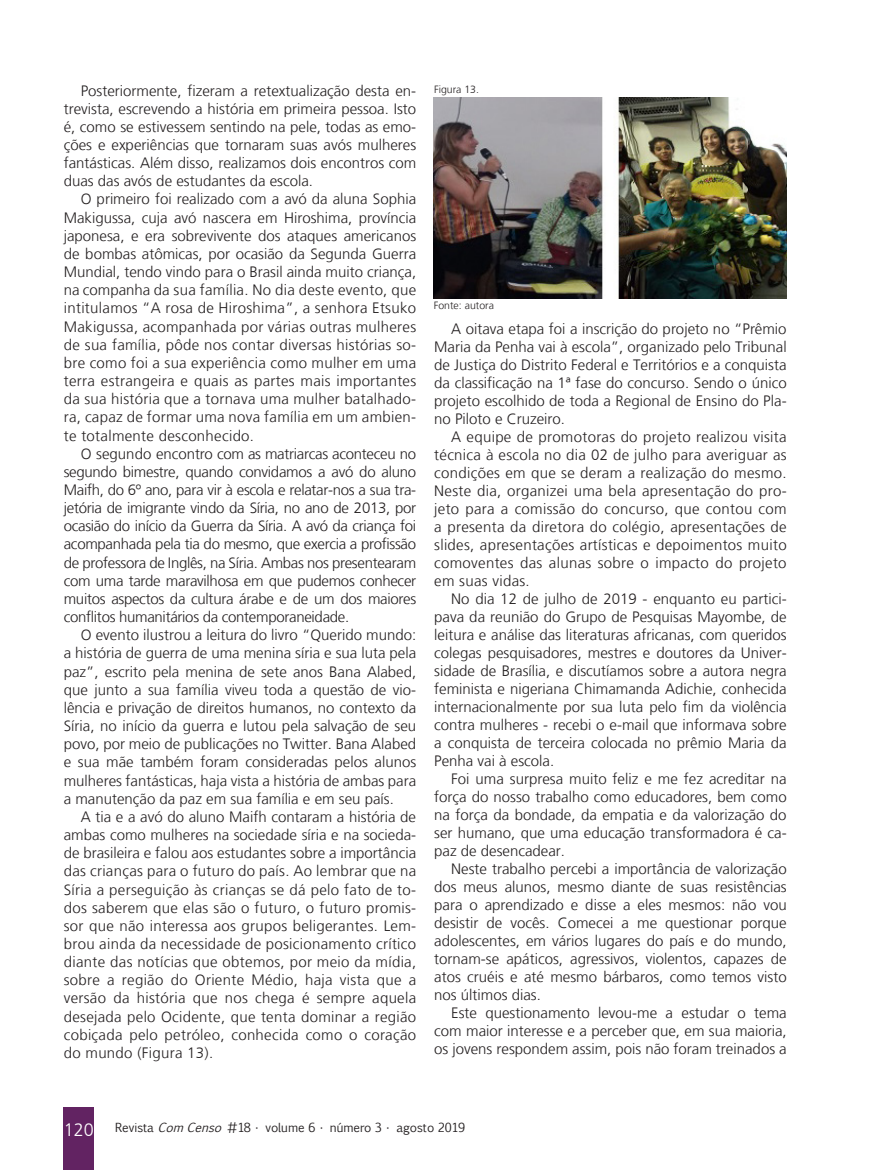
<style>
.page{position:relative;width:893px;height:1170px;background:#fff}
.page>*{position:absolute;margin:0;border:0;box-sizing:border-box;transform-origin:0 0}
.Miolo__10{font:300 15px/18.1px "Frutiger LT";color:#231f20;text-align:justify}
.t1{font:12px "Euphemia CAS";color:#231f20}
.Legendas{font:300 10.5px "Frutiger LT";color:#231f20}
.s1{font-family:"Frutiger LT";font-weight:300;font-size:18px;color:#fff}
.s2{font-style:italic}
</style>
<div class="page">
<div style="left:64px;top:1107px;width:30px;height:62px;background:#622362"></div>
<img style="left:434px;top:98px;width:353px;height:200px">
<p class="Miolo__10" style="left:64px;top:82px;width:354px;text-indent:17px">Posteriormente, fizeram a retextualização desta en&shy;trevista, escrevendo a história em primeira pessoa. Isto é, como se estivessem sentindo na pele, todas as emo&shy;ções e experiências que tornaram suas avós mulheres fantásticas. Além disso, realizamos dois encontros com duas das avós de estudantes da escola.</p>
<p class="Miolo__10" style="left:64px;top:190px;width:354px;text-indent:17px">O primeiro foi realizado com a avó da aluna Sophia Makigussa, cuja avó nascera em Hiroshima, província japonesa, e era sobrevivente dos ataques americanos de bombas atômicas, por ocasião da Segunda Guerra Mundial, tendo vindo para o Brasil ainda muito criança, na companha da sua família. No dia deste evento, que intitulamos “A rosa de Hiroshima”, a senhora Etsuko Makigussa, acompanhada por várias outras mulheres de sua família, pôde nos contar diversas histórias so&shy;bre como foi a sua experiência como mulher em uma terra estrangeira e quais as partes mais importantes da sua história que a tornava uma mulher batalhado&shy;ra, capaz de formar uma nova família em um ambien&shy;te totalmente desconhecido.</p>
<p class="Miolo__10" style="left:64px;top:444px;width:354px;text-indent:17px">O segundo encontro com as matriarcas aconteceu no segundo bimestre, quando convidamos a avó do aluno Maifh, do 6º ano, para vir à escola e relatar-nos a sua tra&shy;jetória de imigrante vindo da Síria, no ano de 2013, por ocasião do início da Guerra da Síria. A avó da criança foi acompanhada pela tia do mesmo, que exercia a profissão de professora de Inglês, na Síria. Ambas nos presentearam com uma tarde maravilhosa em que pudemos conhecer muitos aspectos da cultura árabe e de um dos maiores conflitos humanitários da contemporaneidade.</p>
<p class="Miolo__10" style="left:64px;top:626px;width:354px;text-indent:17px">O evento ilustrou a leitura do livro “Querido mundo: a história de guerra de uma menina síria e sua luta pela paz”, escrito pela menina de sete anos Bana Alabed, que junto a sua família viveu toda a questão de vio&shy;lência e privação de direitos humanos, no contexto da Síria, no início da guerra e lutou pela salvação de seu povo, por meio de publicações no Twitter. Bana Alabed e sua mãe também foram consideradas pelos alunos mulheres fantásticas, haja vista a história de ambas para a manutenção da paz em sua família e em seu país.</p>
<p class="Miolo__10" style="left:64px;top:807px;width:354px;text-indent:17px">A tia e a avó do aluno Maifh contaram a história de ambas como mulheres na sociedade síria e na socieda&shy;de brasileira e falou aos estudantes sobre a importância das crianças para o futuro do país. Ao lembrar que na Síria a perseguição às crianças se dá pelo fato de to&shy;dos saberem que elas são o futuro, o futuro promis&shy;sor que não interessa aos grupos beligerantes. Lem&shy;brou ainda da necessidade de posicionamento crítico diante das notícias que obtemos, por meio da mídia, sobre a região do Oriente Médio, haja vista que a versão da história que nos chega é sempre aquela desejada pelo Ocidente, que tenta dominar a região cobiçada pelo petróleo, conhecida como o coração do mundo (Figura 13).</p>
<p class="Legendas" style="left:434px;top:83px;width:46px">Figura 13.</p>
<p class="Legendas" style="left:434px;top:299px;width:62px">Fonte: autora</p>
<p class="Miolo__10" style="left:434px;top:320px;width:354px;text-indent:17px">A oitava etapa foi a inscrição do projeto no “Prêmio Maria da Penha vai à escola”, organizado pelo Tribunal de Justiça do Distrito Federal e Territórios e a conquista da classificação na 1ª fase do concurso. Sendo o único projeto escolhido de toda a Regional de Ensino do Pla&shy;no Piloto e Cruzeiro.</p>
<p class="Miolo__10" style="left:434px;top:428px;width:354px;text-indent:17px">A equipe de promotoras do projeto realizou visita técnica à escola no dia 02 de julho para averiguar as condições em que se deram a realização do mesmo.<br>Neste dia, organizei uma bela apresentação do pro&shy;jeto para a comissão do concurso, que contou com a presenta da diretora do colégio, apresentações de slides, apresentações artísticas e depoimentos muito comoventes das alunas sobre o impacto do projeto em suas vidas.</p>
<p class="Miolo__10" style="left:434px;top:590px;width:354px;text-indent:17px">No dia 12 de julho de 2019 - enquanto eu partici&shy;pava da reunião do Grupo de Pesquisas Mayombe, de leitura e análise das literaturas africanas, com queridos colegas pesquisadores, mestres e doutores da Univer&shy;sidade de Brasília, e discutíamos sobre a autora negra feminista e nigeriana Chimamanda Adichie, conhecida internacionalmente por sua luta pelo fim da violência contra mulheres - recebi o e-mail que informava sobre a conquista de terceira colocada no prêmio Maria da Penha vai à escola.</p>
<p class="Miolo__10" style="left:434px;top:770px;width:354px;text-indent:17px">Foi uma surpresa muito feliz e me fez acreditar na força do nosso trabalho como educadores, bem como na força da bondade, da empatia e da valorização do ser humano, que uma educação transformadora é ca&shy;paz de desencadear.</p>
<p class="Miolo__10" style="left:434px;top:860px;width:354px;text-indent:17px">Neste trabalho percebi a importância de valorização dos meus alunos, mesmo diante de suas resistências para o aprendizado e disse a eles mesmos: não vou desistir de vocês. Comecei a me questionar porque adolescentes, em vários lugares do país e do mundo, tornam-se apáticos, agressivos, violentos, capazes de atos cruéis e até mesmo bárbaros, como temos visto nos últimos dias.</p>
<p class="Miolo__10" style="left:434px;top:1004px;width:354px;text-indent:17px">Este questionamento levou-me a estudar o tema com maior interesse e a perceber que, em sua maioria, os jovens respondem assim, pois não foram treinados a</p>
<p class="t1" style="left:64px;top:1119px;width:403px"><span class="s1">120</span> Revista <span class="s2">ComCenso</span> #18 • volume 6 • número 3 • agosto 2019</p>
</div>
